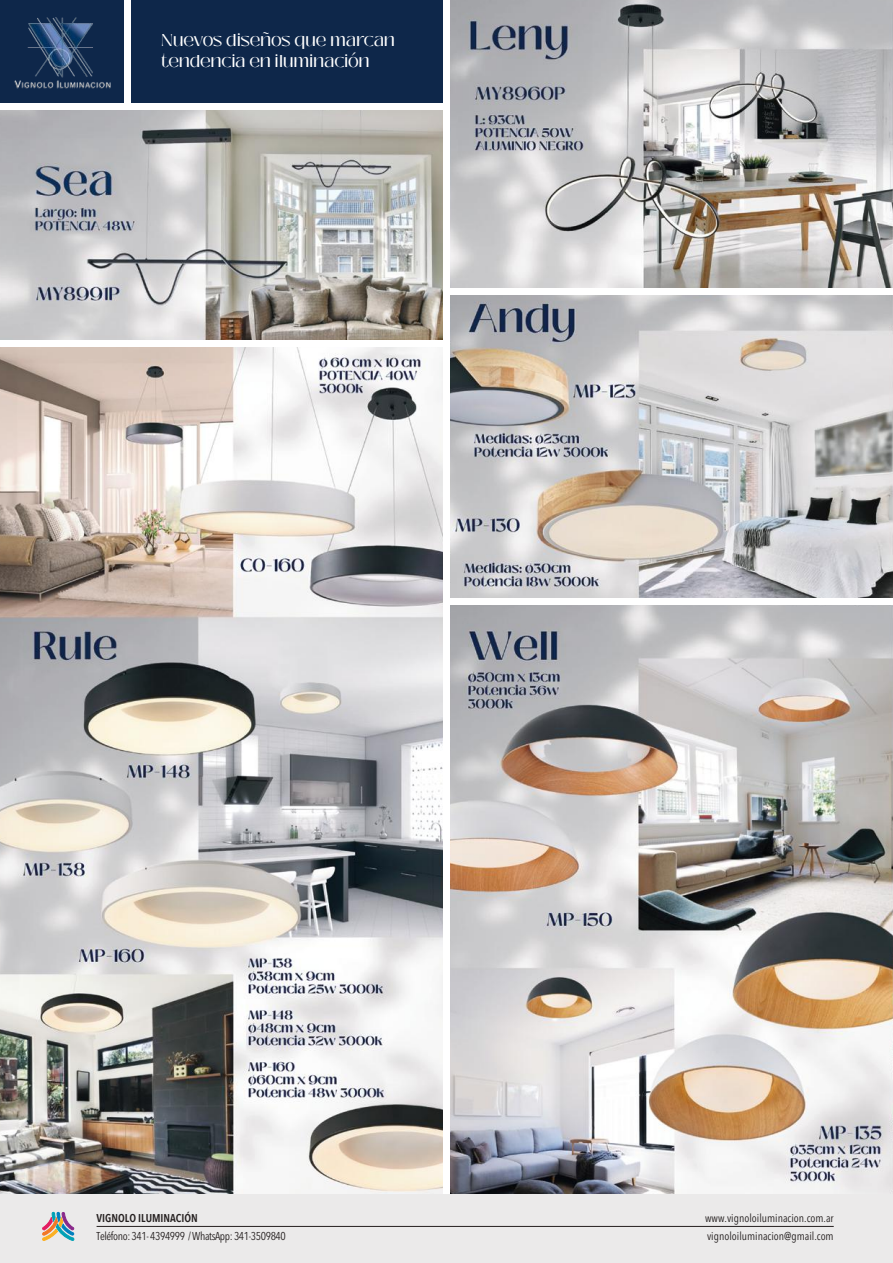
<style>
.page{position:relative;width:893px;height:1263px;background:#fff}
.page>*{position:absolute;margin:0;border:0;box-sizing:border-box;transform-origin:0 0}
.t1{font:18px/21.6px "Black Mango";letter-spacing:-.005em;color:#fff}
.t2{font:17.1px/20.4px "Black Mango";color:#fff}
.t3{font:11.4px "Avenir Next Condensed";color:#241f1f}
.t4{font:11.4px "Avenir Next Condensed";letter-spacing:-.035em;color:#241f1f}
.t5{font:600 11.4px "Avenir Next Condensed";color:#241f1f}
</style>
<div class="page">
<img style="left:0;top:0;width:893px;height:1195px">
<div style="left:0;top:0;width:128px;height:107px;background:#0e274a"></div>
<div style="left:128px;top:0;width:318px;height:107px;background:#0e274a"></div>
<img style="left:8px;top:17px;width:108px;height:87px">
<div style="left:446px;top:598px;width:447px;height:7px;background:#fff"></div>
<div style="left:446px;top:288px;width:447px;height:6px;background:#fff"></div>
<div style="left:0;top:104px;width:446px;height:6px;background:#fff"></div>
<div style="left:0;top:340px;width:446px;height:7px;background:#fff"></div>
<div style="left:124px;top:0;width:7px;height:104px;background:#fff"></div>
<div style="left:443px;top:0;width:7px;height:1263px;background:#fff"></div>
<div style="left:0;top:1195px;width:893px;height:68px;background:#ebeaea"></div>
<svg style="left:42px;top:1211px;width:32px;height:29px"></svg>
<hr style="left:97px;top:1226px;width:736px;height:1px;background:#241f1f">
<h2 class="t2" style="left:161px;top:31px;width:235px">Nuevos diseños que marcan tendencia en iluminación</h2>
<h1 class="t1" style="left:152px;top:33px;width:233px">Todas las novedades<br>para iluminar tus espacios</h1>
<p class="t5" style="left:97px;top:1208px;width:103px">VIGNOLO ILUMINACIÓN</p>
<p class="t3" style="left:705px;top:1208px;width:130px">www.vignoloiluminacion.com.ar</p>
<p class="t4" style="left:97px;top:1226px;width:191px">Teléfono: 341- 4394999 / WhatsApp: 341-3509840</p>
<p class="t3" style="left:707px;top:1226px;width:128px">vignoloiluminacion@gmail.com</p>
</div>
